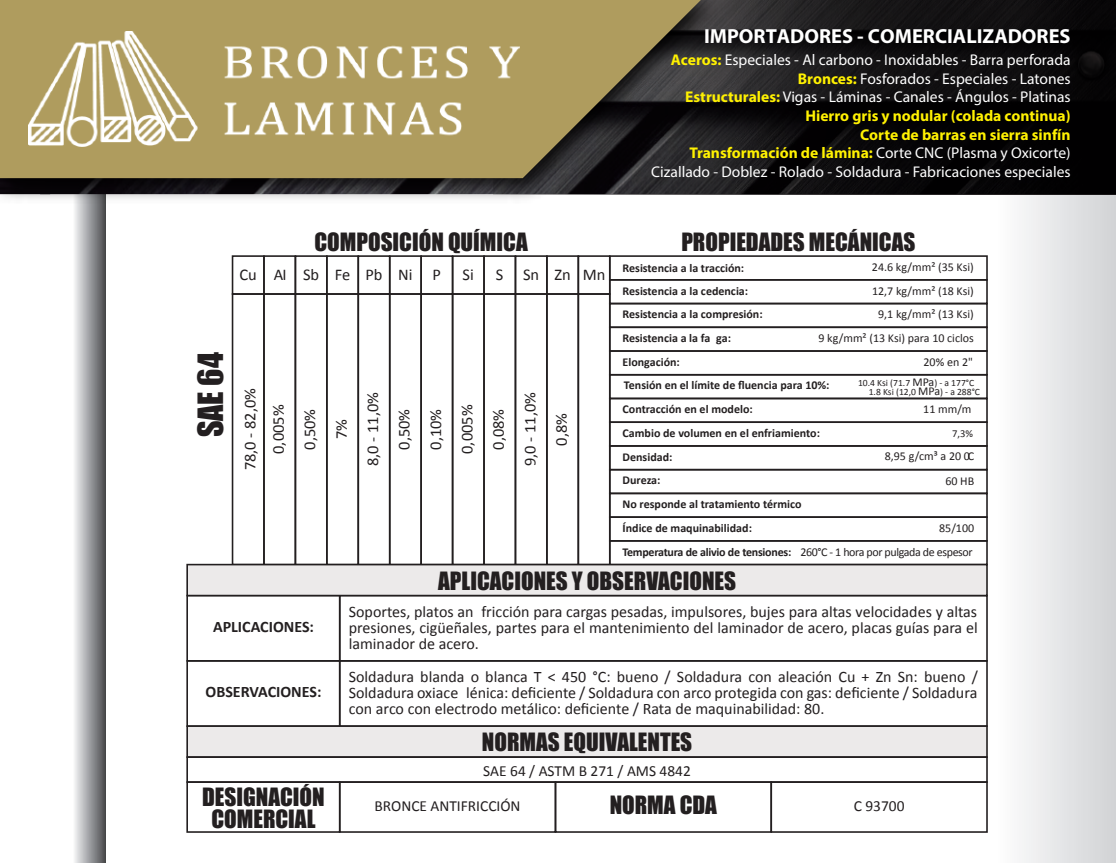
<style>
.page{position:relative;width:1116px;height:863px;background:#fff}
.page>*{position:absolute;margin:0;border:0;box-sizing:border-box;transform-origin:0 0}
.t1{font:32px "Impact";color:#231f20}
.t2{font:23.2px/22px "Impact";color:#231f20;text-align:center}
.t3{font:700 20.4px "Myriad Pro";color:#fff}
.t4{font:16.4px/31.4px "Calibri";color:#231f20;text-align:center}
.t5{font:16px/16px "Calibri";color:#231f20;text-align:justify}
.t6{font:700 16px "Calibri";color:#231f20}
.t7{font:15.6px/18.6px "Myriad Pro";color:#fff;text-align:right}
.t8{font:15.4px "Calibri";color:#231f20}
.t9{font:700 12px/23.8px "Calibri";color:#231f20}
.t10{font:12px/23.8px "Calibri";color:#231f20;text-align:right}
.t11{font:10.6px "Calibri";color:#231f20}
.t12{font:9.6px "Calibri";color:#231f20}
.s1{font-weight:700;color:#fff101}
.s2{font-size:12px}
.s3{font-weight:700}
</style>
<div class="page">
<div style="left:996px;top:194px;width:119px;height:668px;background:linear-gradient(to right,#fefefe,#d1d2d5)"></div>
<div style="left:72px;top:95px;width:34px;height:767px;background:linear-gradient(to right,#fdfeff,#4d4e51)"></div>
<svg style="left:734px;top:0;width:381px;height:194px;background:#0d0b0d"></svg>
<img style="left:0;top:0;width:734px;height:212px">
<svg style="left:0;top:0;width:700px;height:178px;background:#8f8051"></svg>
<div style="left:232px;top:293px;width:33px;height:272px;border:2px solid #231f20"></div>
<div style="left:263px;top:293px;width:33px;height:272px;border:2px solid #231f20"></div>
<div style="left:294px;top:293px;width:33px;height:272px;border:2px solid #231f20"></div>
<div style="left:326px;top:293px;width:33px;height:272px;border:2px solid #231f20"></div>
<div style="left:357px;top:293px;width:33px;height:272px;border:2px solid #231f20"></div>
<div style="left:389px;top:293px;width:33px;height:272px;border:2px solid #231f20"></div>
<div style="left:420px;top:293px;width:33px;height:272px;border:2px solid #231f20"></div>
<div style="left:452px;top:293px;width:33px;height:272px;border:2px solid #231f20"></div>
<div style="left:483px;top:293px;width:33px;height:272px;border:2px solid #231f20"></div>
<div style="left:514px;top:293px;width:33px;height:272px;border:2px solid #231f20"></div>
<div style="left:546px;top:293px;width:33px;height:272px;border:2px solid #231f20"></div>
<div style="left:577px;top:293px;width:33px;height:272px;border:2px solid #231f20"></div>
<div style="left:232px;top:255px;width:33px;height:40px;border:2px solid #231f20"></div>
<div style="left:263px;top:255px;width:33px;height:40px;border:2px solid #231f20"></div>
<div style="left:294px;top:255px;width:33px;height:40px;border:2px solid #231f20"></div>
<div style="left:326px;top:255px;width:33px;height:40px;border:2px solid #231f20"></div>
<div style="left:357px;top:255px;width:33px;height:40px;border:2px solid #231f20"></div>
<div style="left:389px;top:255px;width:33px;height:40px;border:2px solid #231f20"></div>
<div style="left:420px;top:255px;width:33px;height:40px;border:2px solid #231f20"></div>
<div style="left:452px;top:255px;width:33px;height:40px;border:2px solid #231f20"></div>
<div style="left:483px;top:255px;width:33px;height:40px;border:2px solid #231f20"></div>
<div style="left:514px;top:255px;width:33px;height:40px;border:2px solid #231f20"></div>
<div style="left:546px;top:255px;width:33px;height:40px;border:2px solid #231f20"></div>
<div style="left:577px;top:255px;width:33px;height:40px;border:2px solid #231f20"></div>
<div style="left:609px;top:255px;width:378px;height:25px;border:2px solid #231f20"></div>
<div style="left:609px;top:279px;width:378px;height:25px;border:2px solid #231f20"></div>
<div style="left:609px;top:303px;width:378px;height:25px;border:2px solid #231f20"></div>
<div style="left:609px;top:326px;width:378px;height:26px;border:2px solid #231f20"></div>
<div style="left:609px;top:350px;width:378px;height:25px;border:2px solid #231f20"></div>
<div style="left:609px;top:374px;width:378px;height:25px;border:2px solid #231f20"></div>
<div style="left:609px;top:397px;width:378px;height:26px;border:2px solid #231f20"></div>
<div style="left:609px;top:421px;width:378px;height:25px;border:2px solid #231f20"></div>
<div style="left:609px;top:445px;width:378px;height:25px;border:2px solid #231f20"></div>
<div style="left:609px;top:469px;width:378px;height:25px;border:2px solid #231f20"></div>
<div style="left:609px;top:492px;width:378px;height:26px;border:2px solid #231f20"></div>
<div style="left:609px;top:516px;width:378px;height:25px;border:2px solid #231f20"></div>
<div style="left:609px;top:540px;width:378px;height:25px;border:2px solid #231f20"></div>
<div style="left:186px;top:781px;width:154px;height:51px;border:2px solid #231f20"></div>
<div style="left:186px;top:660px;width:154px;height:66px;border:2px solid #231f20"></div>
<div style="left:339px;top:660px;width:648px;height:66px;border:2px solid #231f20"></div>
<div style="left:186px;top:725px;width:801px;height:32px;background:#eceaea;border:2px solid #231f20"></div>
<div style="left:186px;top:563px;width:801px;height:33px;background:#eceaea;border:2px solid #231f20"></div>
<div style="left:186px;top:756px;width:801px;height:26px;border:2px solid #231f20"></div>
<div style="left:339px;top:781px;width:217px;height:51px;border:2px solid #231f20"></div>
<div style="left:554px;top:781px;width:218px;height:51px;border:2px solid #231f20"></div>
<div style="left:770px;top:781px;width:217px;height:51px;border:2px solid #231f20"></div>
<img style="left:29px;top:31px;width:490px;height:116px">
<p class="t3" style="left:704px;top:22px;width:368px">IMPORTADORES - COMERCIALIZADORES</p>
<p class="t7" style="left:651px;top:50px;width:421px"><span class="s1">Aceros:</span> Especiales - Al carbono - Inoxidables - Barra perforada <span class="s1">Bronces:</span> Fosforados - Especiales - Latones<br><span class="s1">Estructurales:</span> Vigas - Láminas - Canales - Ángulos - Platinas <span class="s1">Hierro gris y nodular (colada continua)<br>Corte de barras en sierra sinfín<br>Transformación de lámina:</span> Corte CNC (Plasma y Oxicorte)<br>Cizallado - Doblez - Rolado - Soldadura - Fabricaciones especiales</p>
<h1 class="t1" style="left:191px;top:437px;width:87px;rotate:-90deg">SAE 64</h1>
<h2 class="t2" style="left:314px;top:230px;width:215px">COMPOSICIÓN QUÍMICA</h2>
<h2 class="t2" style="left:681px;top:230px;width:235px">PROPIEDADES MECÁNICAS</h2>
<p class="t4" style="left:239px;top:258px;width:203px">Cu AI Sb Fe Pb Ni P</p>
<p class="t4" style="left:462px;top:258px;width:13px">Si</p>
<p class="t4" style="left:496px;top:258px;width:111px">S Sn Zn Mn</p>
<p class="t4" style="left:236px;top:470px;width:84px;line-height:28.4px;rotate:-90deg">78,0 - 82,0%<br>0,005%</p>
<p class="t4" style="left:357px;top:466px;width:75px;rotate:-90deg">8,0 - 11,0%</p>
<p class="t4" style="left:514px;top:466px;width:75px;rotate:-90deg">9,0 - 11,0%<br>0,8%</p>
<p class="t4" style="left:294px;top:449px;width:42px;rotate:-90deg">0,50%<br>7%</p>
<p class="t4" style="left:388px;top:454px;width:51px;text-align:left;rotate:-90deg">0,50%<br>0,10%<br>0,005%<br>0,08%</p>
<p class="t10" style="left:818px;top:255px;width:157px">24.6 kg/mm² (35 Ksi)<br>12,7 kg/mm² (18 Ksi)<br>9,1 kg/mm² (13 Ksi)<br>9 kg/mm² (13 Ksi) para 10 ciclos</p>
<p class="t9" style="left:622px;top:257px;width:127px;line-height:22.2px">Resistencia a la tracción:<br>Resistencia a la cedencia:</p>
<p class="t9" style="left:622px;top:302px;width:142px">Resistencia a la compresión:</p>
<p class="t9" style="left:622px;top:350px;width:59px">Elongación:</p>
<p class="t10" style="left:923px;top:350px;width:51px">20% en 2"</p>
<p class="t9" style="left:622px;top:373px;width:208px">Tensión en el límite de fluencia para 10%:<br>Contracción en el modelo:</p>
<p class="t9" style="left:622px;top:326px;width:110px">Resistencia a la fa ga:</p>
<p class="t12" style="left:858px;top:376px;width:118px">10.4 Ksi (71.7 <span class="s2">MPa</span>) - a 177°C</p>
<p class="t12" style="left:868px;top:385px;width:113px">1.8 Ksi (12,0 <span class="s2">MPa</span>) - a 288°C</p>
<p class="t10" style="left:923px;top:397px;width:50px">11 mm/m</p>
<p class="t9" style="left:622px;top:421px;width:199px">Cambio de volumen en el enfriamiento:<br>Densidad:<br>Dureza:<br>No responde al tratamiento térmico<br>Índice de maquinabilidad:</p>
<p class="t11" style="left:952px;top:427px;width:22px">7,3%</p>
<p class="t10" style="left:884px;top:444px;width:91px">8,95 g/cm³ a 20 0C<br>60 HB</p>
<p class="t10" style="left:622px;top:516px;width:353px">85/100<br><span class="s3">Temperatura de alivio de tensiones:</span> 260°C - 1 hora por pulgada de espesor</p>
<h2 class="t2" style="left:438px;top:569px;width:299px">APLICACIONES Y OBSERVACIONES</h2>
<p class="t6" style="left:213px;top:616px;width:102px">APLICACIONES:</p>
<p class="t6" style="left:205px;top:681px;width:117px">OBSERVACIONES:</p>
<h2 class="t2" style="left:202px;top:785px;width:124px">DESIGNACIÓN<br>COMERCIAL</h2>
<p class="t5" style="left:349px;top:603px;width:630px">Soportes, platos an fricción para cargas pesadas, impulsores, bujes para altas velocidades y altas presiones, cigüeñales, partes para el mantenimiento del laminador de acero, placas guías para el laminador de acero.</p>
<p class="t5" style="left:349px;top:668px;width:630px">Soldadura blanda o blanca T &lt; 450 °C: bueno / Soldadura con aleación Cu + Zn Sn: bueno / Soldadura oxiace lénica: deficiente / Soldadura con arco protegida con gas: deficiente / Soldadura con arco con electrodo metálico: deficiente / Rata de maquinabilidad: 80.</p>
<h2 class="t2" style="left:482px;top:730px;width:212px">NORMAS EQUIVALENTES</h2>
<p class="t8" style="left:483px;top:760px;width:209px">SAE 64 / ASTM B 271 / AMS 4842</p>
<p class="t8" style="left:374px;top:795px;width:147px">BRONCE ANTIFRICCIÓN</p>
<h2 class="t2" style="left:609px;top:793px;width:109px">NORMA CDA</h2>
<p class="t8" style="left:853px;top:795px;width:52px">C 93700</p>
</div>
